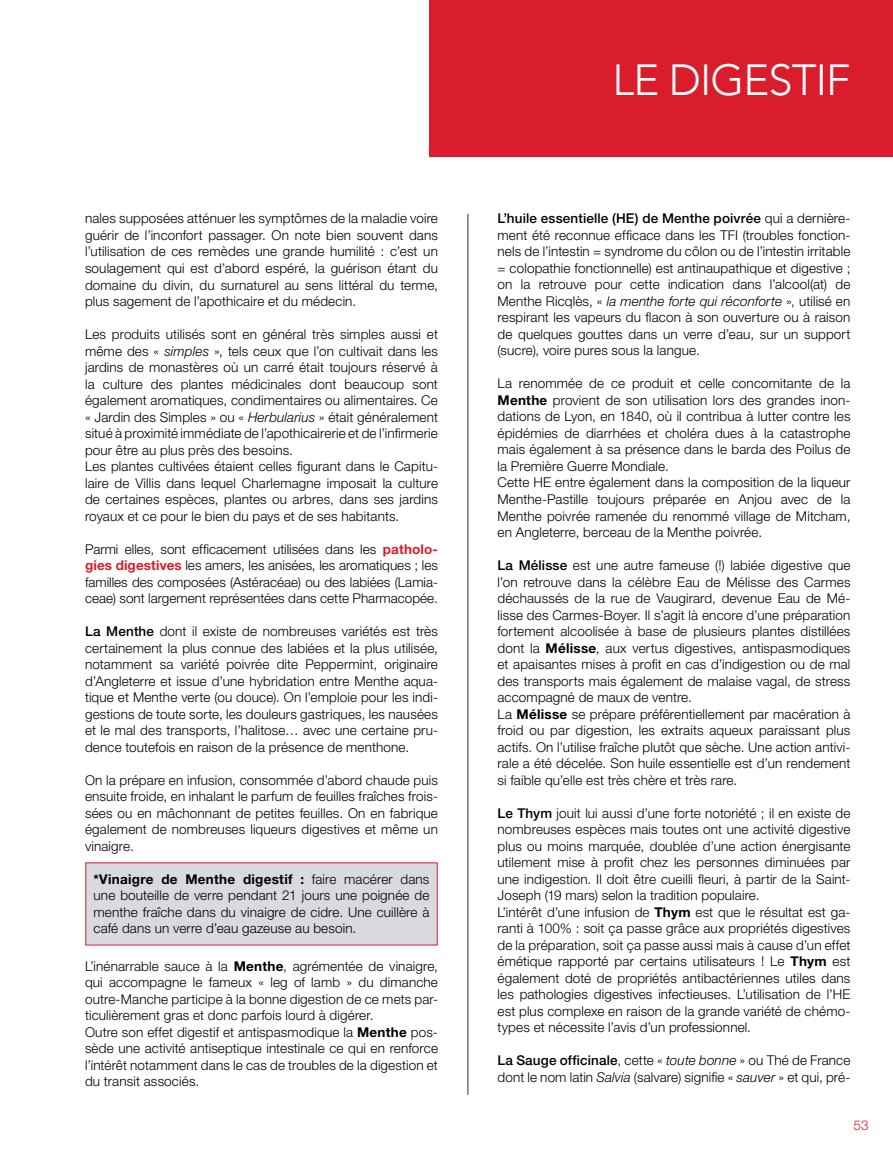
<style>
.page{position:relative;width:893px;height:1149px;background:#fff}
.page>*{position:absolute;margin:0;border:0;box-sizing:border-box;transform-origin:0 0}
.t1{font:300 43.5px "Avenir";letter-spacing:-.02em;color:#fff}
.t2{font:300 13.5px/16.5px "Helvetica Neue LT Std";letter-spacing:.01em;color:#000;text-align:justify}
.t3{font:300 13.5px "Helvetica Neue LT Std";color:#d91d2d}
.s1{font-style:italic}
.s2{font-weight:700;color:#d91d2d}
.s3{font-weight:500}
.s4{font-weight:700}
</style>
<div class="page">
<div style="left:429px;top:0;width:464px;height:156px;background:#d91d2d"></div>
<div style="left:85px;top:862px;width:353px;height:83px;background:#d8dae0"></div>
<hr style="left:468px;top:214px;width:1px;height:880px;background:#123650">
<p class="t2" style="left:85px;top:210px;width:354px">nales supposées atténuer les symptômes de la maladie voire guérir de l’inconfort passager. On note bien souvent dans l’utilisation de ces remèdes une grande humilité : c’est un soulagement qui est d’abord espéré, la guérison étant du domaine du divin, du surnaturel au sens littéral du terme, plus sagement de l’apothicaire et du médecin.</p>
<p class="t2" style="left:85px;top:325px;width:354px;text-align:left">Les produits utilisés sont en général très simples aussi et même des « <span class="s1">simples</span> », tels ceux que l’on cultivait dans les jardins de monastères où un carré était toujours réservé à la culture des plantes médicinales dont beaucoup sont également aromatiques, condimentaires ou alimentaires. Ce « Jardin des Simples » ou « <span class="s1">Herbularius</span> » était généralement situé à proximité immédiate de l’apothicairerie et de l’infirmerie pour être au plus près des besoins.<br>Les plantes cultivées étaient celles figurant dans le Capitu&shy;laire de Villis dans lequel Charlemagne imposait la culture de certaines espèces, plantes ou arbres, dans ses jardins royaux et ce pour le bien du pays et de ses habitants.</p>
<p class="t2" style="left:85px;top:540px;width:354px">Parmi elles, sont efficacement utilisées dans les <span class="s2">patholo&shy;gies digestives</span> les amers, les anisées, les aromatiques ; les familles des composées (Astéracéae) ou des labiées (Lamia&shy;ceae) sont largement représentées dans cette Pharmacopée.</p>
<p class="t2" style="left:85px;top:622px;width:354px"><span class="s3">La Menthe</span> dont il existe de nombreuses variétés est très certainement la plus connue des labiées et la plus utilisée, notamment sa variété poivrée dite Peppermint, originaire d’Angleterre et issue d’une hybridation entre Menthe aqua&shy;tique et Menthe verte (ou douce). On l’emploie pour les indi&shy;gestions de toute sorte, les douleurs gastriques, les nausées et le mal des transports, l’halitose… avec une certaine pru&shy;dence toutefois en raison de la présence de menthone.</p>
<p class="t2" style="left:85px;top:771px;width:354px">On la prépare en infusion, consommée d’abord chaude puis ensuite froide, en inhalant le parfum de feuilles fraîches frois&shy;sées ou en mâchonnant de petites feuilles. On en fabrique également de nombreuses liqueurs digestives et même un vinaigre.</p>
<p class="t2" style="left:94px;top:870px;width:337px"><span class="s4">*Vinaigre de Menthe digestif :</span> faire macérer dans une bouteille de verre pendant 21 jours une poignée de menthe fraîche dans du vinaigre de cidre. Une cuillère à café dans un verre d’eau gazeuse au besoin.</p>
<p class="t2" style="left:85px;top:957px;width:354px;text-align:left">L’inénarrable sauce à la <span class="s4">Menthe</span>, agrémentée de vinaigre, qui accompagne le fameux « leg of lamb » du dimanche outre-Manche participe à la bonne digestion de ce mets par&shy;ticulièrement gras et donc parfois lourd à digérer.<br>Outre son effet digestif et antispasmodique la <span class="s4">Menthe</span> pos&shy;sède une activité antiseptique intestinale ce qui en renforce l’intérêt notamment dans le cas de troubles de la digestion et du transit associés.</p>
<h1 class="t1" style="left:612px;top:54px;width:239px">LE DIGESTIF</h1>
<p class="t2" style="left:497px;top:210px;width:354px"><span class="s3">L’huile essentielle (HE) de Menthe poivrée</span> qui a dernière&shy;ment été reconnue efficace dans les TFI (troubles fonction&shy;nels de l’intestin = syndrome du côlon ou de l’intestin irritable = colopathie fonctionnelle) est antinaupathique et digestive ; on la retrouve pour cette indication dans l’alcool(at) de Menthe Ricqlès, « <span class="s1">la menthe forte qui réconforte</span> », utilisé en respirant les vapeurs du flacon à son ouverture ou à raison de quelques gouttes dans un verre d’eau, sur un support (sucre), voire pures sous la langue.</p>
<p class="t2" style="left:497px;top:375px;width:354px;text-align:left">La renommée de ce produit et celle concomitante de la <span class="s4">Menthe</span> provient de son utilisation lors des grandes inon&shy;dations de Lyon, en 1840, où il contribua à lutter contre les épidémies de diarrhées et choléra dues à la catastrophe mais également à sa présence dans le barda des Poilus de la Première Guerre Mondiale.<br>Cette HE entre également dans la composition de la liqueur Menthe-Pastille toujours préparée en Anjou avec de la Menthe poivrée ramenée du renommé village de Mitcham, en Angleterre, berceau de la Menthe poivrée.</p>
<p class="t2" style="left:497px;top:556px;width:354px;text-align:left"><span class="s3">La Mélisse</span> est une autre fameuse (!) labiée digestive que l’on retrouve dans la célèbre Eau de Mélisse des Carmes déchaussés de la rue de Vaugirard, devenue Eau de Mé&shy;lisse des Carmes-Boyer. Il s’agit là encore d’une préparation fortement alcoolisée à base de plusieurs plantes distillées dont la <span class="s4">Mélisse</span>, aux vertus digestives, antispasmodiques et apaisantes mises à profit en cas d’indigestion ou de mal des transports mais également de malaise vagal, de stress accompagné de maux de ventre.<br>La <span class="s4">Mélisse</span> se prépare préférentiellement par macération à froid ou par digestion, les extraits aqueux paraissant plus actifs. On l’utilise fraîche plutôt que sèche. Une action antivi&shy;rale a été décelée. Son huile essentielle est d’un rendement si faible qu’elle est très chère et très rare.</p>
<p class="t2" style="left:497px;top:804px;width:354px;text-align:left"><span class="s3">Le Thym</span> jouit lui aussi d’une forte notoriété ; il en existe de nombreuses espèces mais toutes ont une activité digestive plus ou moins marquée, doublée d’une action énergisante utilement mise à profit chez les personnes diminuées par une indigestion. Il doit être cueilli fleuri, à partir de la Saint-Joseph (19 mars) selon la tradition populaire.<br>L’intérêt d’une infusion de <span class="s4">Thym</span> est que le résultat est ga&shy;ranti à 100% : soit ça passe grâce aux propriétés digestives de la préparation, soit ça passe aussi mais à cause d’un effet émétique rapporté par certains utilisateurs ! Le <span class="s4">Thym</span> est également doté de propriétés antibactériennes utiles dans les pathologies digestives infectieuses. L’utilisation de l’HE est plus complexe en raison de la grande variété de chémo&shy;types et nécessite l’avis d’un professionnel.</p>
<p class="t2" style="left:497px;top:1051px;width:354px"><span class="s3">La Sauge officinale</span>, cette « <span class="s1">toute bonne</span> » ou Thé de France dont le nom latin <span class="s1">Salvia</span> (salvare) signifie « <span class="s1">sauver</span> » et qui, pré-</p>
<p class="t3" style="left:854px;top:1116px;width:17px">53</p>
</div>
